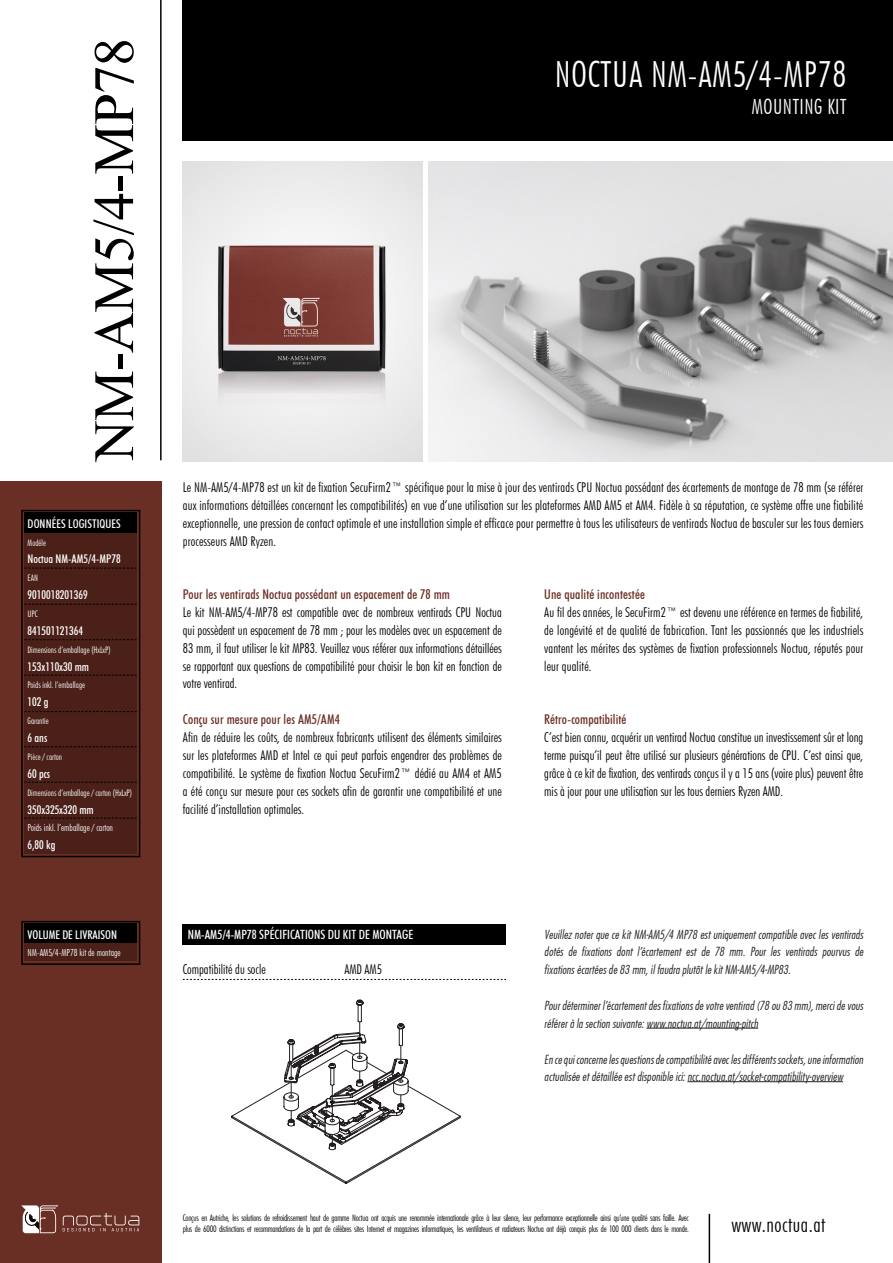
<style>
.page{position:relative;width:893px;height:1263px;background:#fff}
.page>*{position:absolute;margin:0;border:0;box-sizing:border-box;transform-origin:0 0}
.t1{font:57px "Times New Roman";letter-spacing:-.015em;color:#000001}
.t2{font:300 condensed 36px "Futura BT";letter-spacing:.025em;color:#fff}
.t3{font:300 condensed 21px "Futura BT";letter-spacing:.025em;color:#fff}
.t4{font:300 condensed 21px "Futura BT";letter-spacing:.025em;color:#000001}
.t5{font:300 condensed 13.5px/17.9px "Futura BT";letter-spacing:.005em;color:#000;text-align:justify}
.t6{font:500 condensed 13.5px "Futura BT";letter-spacing:.01em;color:#6a2f24}
.t7{font:500 condensed 12.75px "Futura BT";color:#fff}
.t8{font:12px/17.9px "Futura Lt Cn BT Italic";letter-spacing:.015em;color:#231f20}
.t9{font:500 condensed 12px "Futura BT";color:#fff}
.t10{font:300 condensed 9.75px "Futura BT";color:#fff}
.t11{font:300 condensed 9px/10.8px "Futura BT";letter-spacing:-.03em;color:#000}
.t12{font:300 condensed 9px "Futura BT";color:#fff}
</style>
<div class="page">
<div style="left:0;top:482px;width:162px;height:781px;background:#6a2f24"></div>
<div style="left:24px;top:531px;width:113px;height:323px;background:#4a2019"></div>
<div style="left:24px;top:513px;width:113px;height:20px;background:#000001"></div>
<div style="left:21px;top:510px;width:119px;height:347px;border:2px solid #000001"></div>
<hr style="left:160px;top:0;width:2px;height:460px;background:#000001">
<div style="left:24px;top:942px;width:113px;height:19px;background:#4a2019"></div>
<div style="left:24px;top:924px;width:113px;height:19px;background:#000001"></div>
<div style="left:21px;top:921px;width:119px;height:44px;border:2px solid #000001"></div>
<svg style="left:24px;top:568px;width:113px;height:1px"></svg>
<svg style="left:24px;top:604px;width:113px;height:1px"></svg>
<svg style="left:24px;top:639px;width:113px;height:1px"></svg>
<svg style="left:24px;top:675px;width:113px;height:1px"></svg>
<svg style="left:24px;top:711px;width:113px;height:1px"></svg>
<svg style="left:24px;top:746px;width:113px;height:1px"></svg>
<svg style="left:24px;top:782px;width:113px;height:1px"></svg>
<svg style="left:24px;top:818px;width:113px;height:1px"></svg>
<hr style="left:709px;top:1214px;width:1px;height:49px;background:#000001">
<div style="left:183px;top:0;width:710px;height:140px;background:#000001"></div>
<img style="left:183px;top:161px;width:709px;height:300px">
<svg style="left:21px;top:1205px;width:118px;height:28px"></svg>
<svg style="left:183px;top:979px;width:323px;height:1px"></svg>
<div style="left:183px;top:924px;width:323px;height:20px;background:#000"></div>
<hr style="left:646px;top:1028px;width:112px;height:1px;background:#231f20">
<hr style="left:687px;top:1081px;width:156px;height:1px;background:#231f20">
<svg style="left:231px;top:1000px;width:230px;height:184px"></svg>
<p class="t1" style="left:74px;top:461px;width:425px;rotate:-90deg">NM-AM5/4-MP78</p>
<p class="t9" style="left:28px;top:516px;width:95px">DONNÉES LOGISTIQUES</p>
<p class="t12" style="left:28px;top:537px;width:20px">Modéle</p>
<p class="t9" style="left:28px;top:552px;width:94px">Noctua NM-AM5/4-MP78</p>
<p class="t12" style="left:28px;top:573px;width:12px">EAN</p>
<p class="t9" style="left:28px;top:588px;width:62px">9010018201369</p>
<p class="t12" style="left:28px;top:608px;width:12px">UPC</p>
<p class="t9" style="left:28px;top:623px;width:57px">841501121364</p>
<p class="t12" style="left:28px;top:644px;width:84px">Dimensions d’emballage (HxLxP)</p>
<p class="t9" style="left:28px;top:659px;width:63px">153x110x30 mm</p>
<p class="t12" style="left:28px;top:680px;width:59px">Poids inkl. l’emballage</p>
<p class="t9" style="left:28px;top:695px;width:22px">102 g</p>
<p class="t12" style="left:28px;top:715px;width:23px">Garantie</p>
<p class="t9" style="left:28px;top:730px;width:21px">6 ans</p>
<p class="t12" style="left:28px;top:751px;width:36px">Pièce / carton</p>
<p class="t9" style="left:28px;top:766px;width:24px">60 pcs</p>
<p class="t12" style="left:28px;top:787px;width:106px">Dimensions d’emballage / carton (HxLxP)</p>
<p class="t9" style="left:28px;top:802px;width:68px">350x325x320 mm</p>
<p class="t10" style="left:28px;top:822px;width:87px">Poids inkl. l’emballage / carton</p>
<p class="t9" style="left:28px;top:838px;width:29px">6,80 kg</p>
<p class="t9" style="left:28px;top:927px;width:91px">VOLUME DE LIVRAISON</p>
<p class="t10" style="left:28px;top:947px;width:95px">NM-AM5/4-MP78 kit de montage</p>
<p class="t2" style="left:555px;top:52px;width:293px">NOCTUA NM-AM5/4-MP78</p>
<p class="t3" style="left:752px;top:93px;width:96px">MOUNTING KIT</p>
<p class="t2" style="left:692px;top:54px;width:181px">N -i115x-1200</p>
<p class="t3" style="left:721px;top:96px;width:152px">NOCTUA MOUNTING KIT</p>
<p class="t5" style="left:183px;top:478px;width:682px">Le NM-AM5/4-MP78 est un kit de fixation SecuFirm2™ spécifique pour la mise à jour des ventirads CPU Noctua possédant des écartements de montage de 78 mm (se référer aux informations détaillées concernant les compatibilités) en vue d’une utilisation sur les plateformes AMD AM5 et AM4. Fidèle à sa réputation, ce système offre une fiabilité exceptionnelle, une pression de contact optimale et une installation simple et efficace pour permettre à tous les utilisateurs de ventirads Noctua de basculer sur les tous derniers processeurs AMD Ryzen.</p>
<p class="t6" style="left:183px;top:586px;width:269px">Pour les ventirads Noctua possédant un espacement de 78 mm</p>
<p class="t5" style="left:183px;top:603px;width:320px">Le kit NM-AM5/4-MP78 est compatible avec de nombreux ventirads CPU Noctua qui possèdent un espacement de 78 mm ; pour les modèles avec un espacement de 83 mm, il faut utiliser le kit MP83. Veuillez vous référer aux informations détaillées se rapportant aux questions de compatibilité pour choisir le bon kit en fonction de votre ventirad.</p>
<p class="t6" style="left:183px;top:711px;width:159px">Conçu sur mesure pour les AM5/AM4</p>
<p class="t5" style="left:183px;top:728px;width:320px">Afin de réduire les coûts, de nombreux fabricants utilisent des éléments similaires sur les plateformes AMD et Intel ce qui peut parfois engendrer des problèmes de compatibilité. Le système de fixation Noctua SecuFirm2™ dédié au AM4 et AM5 a été conçu sur mesure pour ces sockets afin de garantir une compatibilité et une facilité d’installation optimales.</p>
<p class="t6" style="left:544px;top:586px;width:102px">Une qualité incontestée</p>
<p class="t5" style="left:544px;top:603px;width:320px">Au fil des années, le SecuFirm2™ est devenu une référence en termes de fiabilité, de longévité et de qualité de fabrication. Tant les passionnés que les industriels vantent les mérites des systèmes de fixation professionnels Noctua, réputés pour leur qualité.</p>
<p class="t6" style="left:544px;top:711px;width:84px">Rétro-compatibilité</p>
<p class="t5" style="left:544px;top:728px;width:320px">C’est bien connu, acquérir un ventirad Noctua constitue un investissement sûr et long terme puisqu’il peut être utilisé sur plusieurs générations de CPU. C’est ainsi que, grâce à ce kit de fixation, des ventirads conçus il y a 15 ans (voire plus) peuvent être mis à jour pour une utilisation sur les tous derniers Ryzen AMD.</p>
<p class="t7" style="left:188px;top:926px;width:227px">NM-AM5/4-MP78 SPÉCIFICATIONS DU KIT DE MONTAGE</p>
<p class="t5" style="left:183px;top:960px;width:84px">Compatibilité du socle</p>
<p class="t5" style="left:344px;top:960px;width:39px">AMD AM5</p>
<p class="t8" style="left:544px;top:925px;width:320px;text-align:justify">Veuillez noter que ce kit NM-AM5/4 MP78 est uniquement compatible avec les ventirads dotés de fixations dont l’écartement est de 78 mm. Pour les ventirads pourvus de fixations écartées de 83 mm, il faudra plutôt le kit NM-AM5/4-MP83.</p>
<p class="t8" style="left:544px;top:996px;width:320px">Pour déterminer l’écartement des fixations de votre ventirad (78 ou 83 mm), merci de vous référer à la section suivante: www.noctua.at/mounting-pitch</p>
<p class="t8" style="left:544px;top:1050px;width:320px">En ce qui concerne les questions de compatibilité avec les différents sockets, une information actualisée et détaillée est disponible ici: ncc.noctua.at/socket-compatibility-overview</p>
<p class="t11" style="left:183px;top:1212px;width:508px">Conçus en Autriche, les solutions de refroidissement haut de gamme Noctua ont acquis une renommée internationale grâce à leur silence, leur performance exceptionnelle ainsi qu’une qualité sans faille. Avec plus de 6000 distinctions et recommandations de la part de célèbres sites Internet et magazines informatiques, les ventilateurs et radiateurs Noctua ont déjà conquis plus de 100 000 clients dans le monde.</p>
<p class="t4" style="left:731px;top:1212px;width:96px">www.noctua.at</p>
</div>
